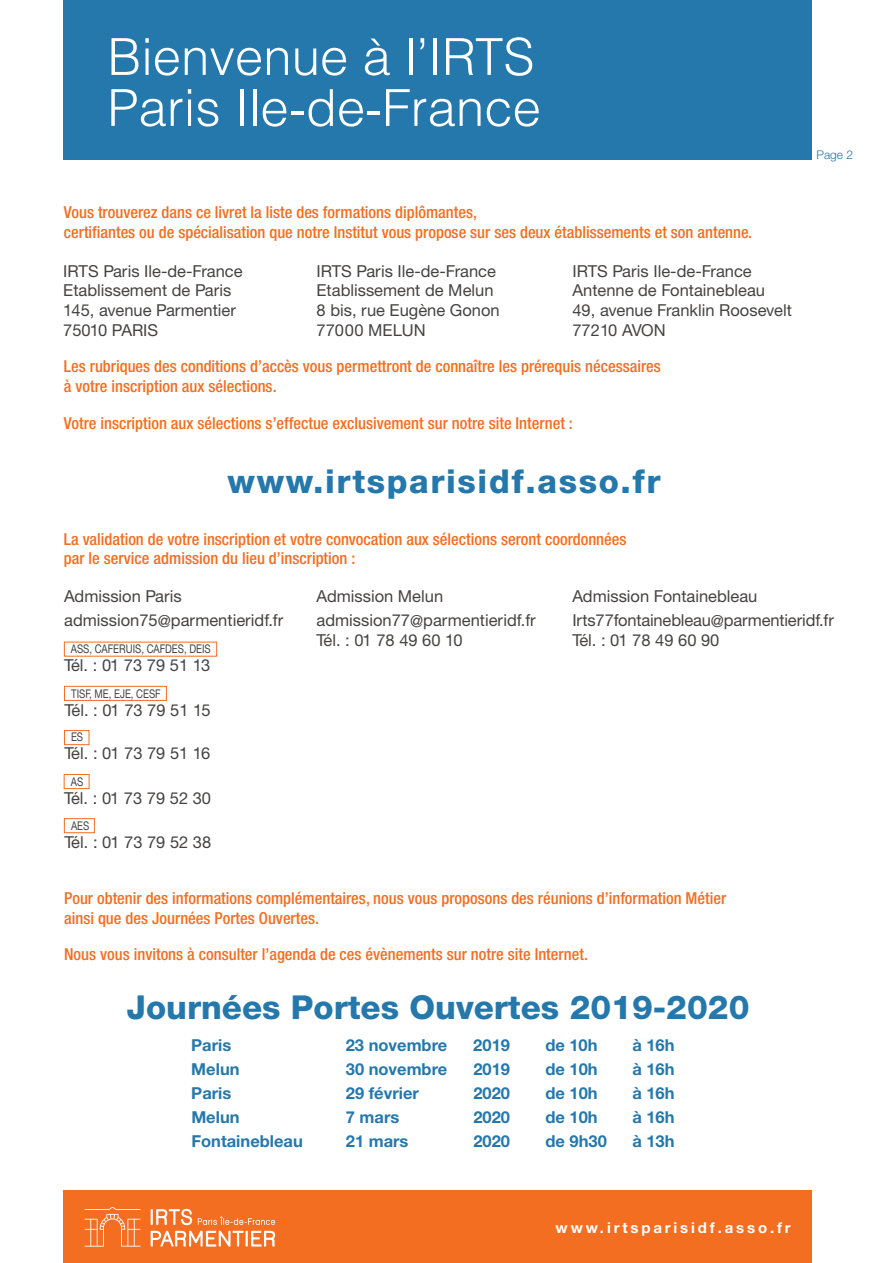
<style>
.page{position:relative;width:893px;height:1263px;background:#fff}
.page>*{position:absolute;margin:0;border:0;box-sizing:border-box;transform-origin:0 0}
.t1{font:300 51px/51px "Helvetica";color:#fff}
.t2{font:800 33px "Helvetica Neue";color:#2578ac}
.t3{font:800 33px "Helvetica Neue";letter-spacing:.05em;color:#2578ac}
.t4{font:500 condensed 16.5px/19.8px "Helvetica Neue";color:#f36e21}
.t5{font:16.5px/19.8px "Helvetica Neue CE";color:#454342}
.t6{font:700 16.5px "Helvetica Neue";color:#2578ac}
.t7{font:700 15px "Helvetica Neue";letter-spacing:.19em;color:#fff}
.t8{font:12px "Helvetica Neue CE";color:#454342;scale:.8 1}
.t9{font:300 12px "Helvetica Neue";color:#2578ac}
</style>
<div class="page">
<div style="left:64px;top:0;width:748px;height:159px;background:#2578ac"></div>
<div style="left:64px;top:686px;width:103px;height:15px;border:1px solid #f36e21"></div>
<div style="left:64px;top:730px;width:25px;height:15px;border:1px solid #f36e21"></div>
<div style="left:64px;top:774px;width:25px;height:15px;border:1px solid #f36e21"></div>
<div style="left:64px;top:818px;width:31px;height:15px;border:1px solid #f36e21"></div>
<div style="left:63px;top:1191px;width:749px;height:72px;background:#f36e21"></div>
<svg style="left:151px;top:1231px;width:124px;height:15px"></svg>
<svg style="left:151px;top:1209px;width:41px;height:16px"></svg>
<svg style="left:198px;top:1216px;width:77px;height:9px"></svg>
<svg style="left:85px;top:1207px;width:56px;height:39px"></svg>
<h1 class="t1" style="left:107px;top:30px;width:435px">Bienvenue à l’IRTS<br>Paris Ile-de-France</h1>
<p class="t4" style="left:64px;top:202px;width:690px">Vous trouverez dans ce livret la liste des formations diplômantes,<br>certifiantes ou de spécialisation que notre Institut vous propose sur ses deux établissements et son antenne.</p>
<p class="t5" style="left:63px;top:261px;width:181px">IRTS Paris Ile-de-France<br>Etablissement de Paris<br>145, avenue Parmentier<br>75010 PARIS</p>
<p class="t5" style="left:572px;top:261px;width:221px">IRTS Paris Ile-de-France<br>Antenne de Fontainebleau<br>49, avenue Franklin Roosevelt<br>77210 AVON</p>
<p class="t5" style="left:317px;top:261px;width:185px">IRTS Paris Ile-de-France<br>Etablissement de Melun<br>8 bis, rue Eugène Gonon<br>77000 MELUN</p>
<p class="t4" style="left:64px;top:356px;width:598px">Les rubriques des conditions d’accès vous permettront de connaître les prérequis nécessaires à votre inscription aux sélections.</p>
<p class="t4" style="left:64px;top:413px;width:510px">Votre inscription aux sélections s’effectue exclusivement sur notre site Internet :</p>
<h2 class="t3" style="left:228px;top:461px;width:434px">www.irtsparisidf.asso.fr</h2>
<p class="t9" style="left:816px;top:148px;width:38px">Page 2</p>
<p class="t4" style="left:64px;top:528px;width:564px">La validation de votre inscription et votre convocation aux sélections seront coordonnées par le service admission du lieu d’inscription :</p>
<p class="t5" style="left:64px;top:584px;width:221px;line-height:24px">Admission Paris admission75@parmentieridf.fr</p>
<p class="t8" style="left:71px;top:642px;width:176px">ASS, CAFERUIS, CAFDES, DEIS</p>
<p class="t5" style="left:64px;top:655px;width:148px">Tél. : 01 73 79 51 13</p>
<p class="t5" style="left:317px;top:584px;width:221px;line-height:24px">Admission Melun admission77@parmentieridf.fr</p>
<p class="t5" style="left:317px;top:630px;width:148px">Tél. : 01 78 49 60 10</p>
<p class="t5" style="left:572px;top:584px;width:263px;line-height:24px">Admission Fontainebleau<br>Irts77fontainebleau@parmentieridf.fr</p>
<p class="t5" style="left:572px;top:630px;width:148px">Tél. : 01 78 49 60 90</p>
<p class="t8" style="left:71px;top:686px;width:113px">TISF, ME, EJE, CESF</p>
<p class="t5" style="left:65px;top:700px;width:148px">Tél. : 01 73 79 51 15</p>
<p class="t8" style="left:71px;top:730px;width:17px">ES</p>
<p class="t5" style="left:64px;top:744px;width:148px">Tél. : 01 73 79 51 16</p>
<p class="t8" style="left:71px;top:774px;width:17px">AS</p>
<p class="t5" style="left:64px;top:788px;width:148px">Tél. : 01 73 79 52 30</p>
<p class="t8" style="left:71px;top:818px;width:24px">AES</p>
<p class="t5" style="left:64px;top:832px;width:148px">Tél. : 01 73 79 52 38</p>
<p class="t4" style="left:64px;top:888px;width:664px">Pour obtenir des informations complémentaires, nous vous proposons des réunions d’information Métier ainsi que des Journées Portes Ouvertes.</p>
<p class="t4" style="left:64px;top:944px;width:525px">Nous vous invitons à consulter l’agenda de ces évènements sur notre site Internet.</p>
<h2 class="t2" style="left:127px;top:987px;width:624px">Journées Portes Ouvertes 2019-2020</h2>
<p class="t6" style="left:191px;top:1035px;width:42px">Paris</p>
<p class="t6" style="left:346px;top:1035px;width:103px">23 novembre</p>
<p class="t6" style="left:473px;top:1035px;width:38px">2019</p>
<p class="t6" style="left:545px;top:1035px;width:54px">de 10h</p>
<p class="t6" style="left:632px;top:1035px;width:44px">à 16h</p>
<p class="t6" style="left:191px;top:1059px;width:50px">Melun</p>
<p class="t6" style="left:346px;top:1059px;width:103px">30 novembre</p>
<p class="t6" style="left:473px;top:1059px;width:38px">2019</p>
<p class="t6" style="left:545px;top:1059px;width:54px">de 10h</p>
<p class="t6" style="left:632px;top:1059px;width:44px">à 16h</p>
<p class="t6" style="left:191px;top:1083px;width:42px">Paris</p>
<p class="t6" style="left:346px;top:1083px;width:75px">29 février</p>
<p class="t6" style="left:473px;top:1083px;width:38px">2020</p>
<p class="t6" style="left:545px;top:1083px;width:54px">de 10h</p>
<p class="t6" style="left:632px;top:1083px;width:44px">à 16h</p>
<p class="t6" style="left:191px;top:1107px;width:50px">Melun</p>
<p class="t6" style="left:346px;top:1107px;width:55px">7 mars</p>
<p class="t6" style="left:473px;top:1107px;width:38px">2020</p>
<p class="t6" style="left:545px;top:1107px;width:54px">de 10h</p>
<p class="t6" style="left:632px;top:1107px;width:44px">à 16h</p>
<p class="t6" style="left:191px;top:1131px;width:113px">Fontainebleau</p>
<p class="t6" style="left:346px;top:1131px;width:64px">21 mars</p>
<p class="t6" style="left:473px;top:1131px;width:38px">2020</p>
<p class="t6" style="left:545px;top:1131px;width:63px">de 9h30</p>
<p class="t6" style="left:632px;top:1131px;width:44px">à 13h</p>
<p class="t7" style="left:556px;top:1218px;width:237px">www.irtsparisidf.asso.fr</p>
</div>
